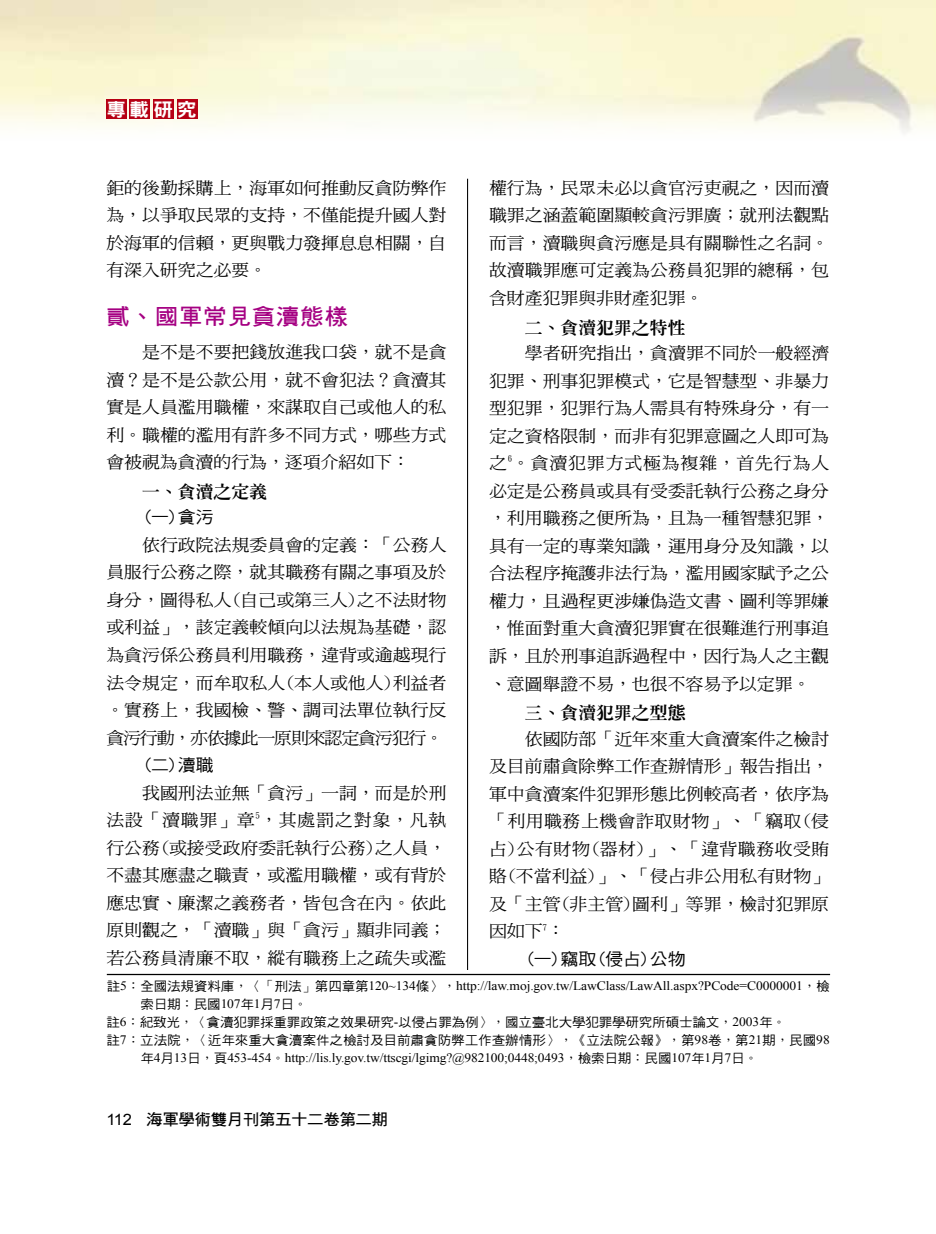
<style>
.page{position:relative;width:936px;height:1234px;background:#fff}
.page>*{position:absolute;margin:0;border:0;box-sizing:border-box;transform-origin:0 0}
.t1{font:22.2px "DF Hei Bd HK BF";letter-spacing:.035em;color:#a50082;scale:1.05 1}
.t2{font:18.6px "DFN Hei XB HK BF";color:#fff;scale:1.05 1}
.t3{font:16.95px/27.5px "DF Ming Md HK BF";color:#000;text-align:justify;scale:1.05 1}
.t4{font:800 16.95px "Inn Ming";color:#000;scale:1.05 1}
.t5{font:16.95px "DF Hei Md HK BF";color:#000;scale:1.05 1}
.t6{font:15.6px "DF Hei Bd HK BF";letter-spacing:-.025em;color:#000;scale:1.05 1}
.t7{font:12.9px "Times New Roman";letter-spacing:-.005em;color:#000;scale:1.05 1}
.t8{font:12.9px/18px "DF Hei Md HK BF";letter-spacing:-.01em;color:#000;scale:1.05 1}
.s1{font-family:"DF Hei Md HK BF"}
.s2{font-family:"DF Kai Shu SB Estd BF"}
.s3{font-family:"Times New Roman"}
.s4{font-family:"Arial"}
</style>
<div class="page">
<img style="left:0;top:0;width:935px;height:133px">
<hr style="left:467px;top:179px;width:1px;height:871px;background:#000">
<div style="left:106px;top:99px;width:20px;height:20px;background:#b60014"></div>
<div style="left:130px;top:99px;width:20px;height:20px;background:#b60014"></div>
<div style="left:153px;top:99px;width:21px;height:20px;background:#b60014"></div>
<div style="left:177px;top:99px;width:20px;height:20px;background:#b60014"></div>
<div style="left:107px;top:970px;width:723px;height:98px;background:#fff"></div>
<hr style="left:107px;top:973px;width:723px;height:1px;background:#000">
<p class="t2" style="left:106px;top:100px;width:88px">專載研究</p>
<p class="t3" style="left:489px;top:174px;width:325px">權行為，民眾未必以貪官污吏視之，因而瀆職罪之涵蓋範圍顯較貪污罪廣；就刑法觀點而言，瀆職與貪污應是具有關聯性之名詞。故瀆職罪應可定義為公務員犯罪的總稱，包含財產犯罪與非財產犯罪。</p>
<p class="t4" style="left:524px;top:319px;width:155px">二、貪瀆犯罪之特性</p>
<p class="t3" style="left:489px;top:339px;width:325px;text-indent:36px">學者研究指出，貪瀆罪不同於一般經濟犯罪、刑事犯罪模式，它是智慧型、非暴力型犯罪，犯罪行為人需具有特殊身分，有一定之資格限制，而非有犯罪意圖之人即可為之<sup>6</sup>。貪瀆犯罪方式極為複雜，首先行為人必定是公務員或具有受委託執行公務之身分，利用職務之便所為，且為一種智慧犯罪，具有一定的專業知識，運用身分及知識，以合法程序掩護非法行為，濫用國家賦予之公權力，且過程更涉嫌偽造文書、圖利等罪嫌，惟面對重大貪瀆犯罪實在很難進行刑事追訴，且於刑事追訴過程中，因行為人之主觀、意圖舉證不易，也很不容易予以定罪。</p>
<p class="t4" style="left:525px;top:704px;width:155px">三、貪瀆犯罪之型態</p>
<p class="t3" style="left:489px;top:724px;width:325px;text-indent:36px">依國防部「近年來重大貪瀆案件之檢討及目前肅貪除弊工作查辦情形」報告指出，軍中貪瀆案件犯罪形態比例較高者，依序為「利用職務上機會詐取財物」、「竊取(侵占)公有財物(器材)」、「違背職務收受賄賂(不當利益)」、「侵占非公用私有財物」及「主管(非主管)圖利」等罪，檢討犯罪原因如下<sup>7</sup>：</p>
<p class="t5" style="left:524px;top:950px;width:155px">(一)竊取(侵占)公物</p>
<p class="t7" style="left:107px;top:976px;width:690px"><span class="s1">註</span>5<span class="s2">：</span><span class="s1">全國法規資料庫</span><span class="s2">，〈「</span><span class="s1">刑法</span><span class="s2">」</span><span class="s1">第四章第</span>120~134<span class="s1">條</span><span class="s2">〉，</span>http://law.moj.gov.tw/LawClass/LawAll.aspx?PCode=C0000001<span class="s2">，</span><span class="s1">檢</span></p>
<p class="t8" style="left:106px;top:994px;width:690px;text-indent:34px">索日期<span class="s2">：</span>民國<span class="s3">107</span>年<span class="s3">1</span>月<span class="s3">7</span>日<span class="s2">。<br></span>註<span class="s3">6</span><span class="s2">：</span>紀致光<span class="s2">，〈</span>貪瀆犯罪採重罪政策之效果研究<span class="s3">-</span>以侵占罪為例<span class="s2">〉，</span>國立臺北大學犯罪學研究所碩士論文<span class="s2">，</span><span class="s3">2003</span>年<span class="s2">。<br></span>註<span class="s3">7</span><span class="s2">：</span>立法院<span class="s2">，〈</span>近年來重大貪瀆案件之檢討及目前肅貪防弊工作查辦情形<span class="s2">〉，《</span>立法院公報<span class="s2">》，</span>第<span class="s3">98</span>卷<span class="s2">，</span>第<span class="s3">21</span>期<span class="s2">，</span>民國<span class="s3">98</span></p>
<p class="t7" style="left:141px;top:1048px;width:589px"><span class="s1">年</span>4<span class="s1">月</span>13<span class="s1">日</span><span class="s2">，</span><span class="s1">頁</span>453-454<span class="s2">。</span>http://lis.ly.gov.tw/ttscgi/lgimg?@982100;0448;0493<span class="s2">，</span><span class="s1">檢索日期</span><span class="s2">：</span><span class="s1">民國</span>107<span class="s1">年</span>1<span class="s1">月</span>7<span class="s1">日</span><span class="s2">。</span></p>
<p class="t3" style="left:106px;top:174px;width:325px">鉅的後勤採購上，海軍如何推動反貪防弊作為，以爭取民眾的支持，不僅能提升國人對於海軍的信賴，更與戰力發揮息息相關，自有深入研究之必要。</p>
<h1 class="t1" style="left:106px;top:305px;width:231px">貳、國軍常見貪瀆態樣</h1>
<p class="t3" style="left:106px;top:338px;width:325px;text-indent:36px">是不是不要把錢放進我口袋，就不是貪瀆？是不是公款公用，就不會犯法？貪瀆其實是人員濫用職權，來謀取自己或他人的私利。職權的濫用有許多不同方式，哪些方式會被視為貪瀆的行為，逐項介紹如下：</p>
<p class="t4" style="left:142px;top:483px;width:121px">一、貪瀆之定義</p>
<p class="t5" style="left:142px;top:508px;width:69px">(一)貪污</p>
<p class="t3" style="left:106px;top:531px;width:325px;text-indent:36px">依行政院法規委員會的定義：「公務人員服行公務之際，就其職務有關之事項及於身分，圖得私人(自己或第三人)之不法財物或利益」，該定義較傾向以法規為基礎，認為貪污係公務員利用職務，違背或逾越現行法令規定，而牟取私人(本人或他人)利益者。實務上，我國檢、警、調司法單位執行反貪污行動，亦依據此一原則來認定貪污犯行。</p>
<p class="t5" style="left:142px;top:756px;width:69px">(二)瀆職</p>
<p class="t3" style="left:106px;top:778px;width:325px;text-indent:36px">我國刑法並無「貪污」一詞，而是於刑法設「瀆職罪」章<sup>5</sup>，其處罰之對象，凡執行公務(或接受政府委託執行公務)之人員，不盡其應盡之職責，或濫用職權，或有背於應忠實、廉潔之義務者，皆包含在內。依此原則觀之，「瀆職」與「貪污」顯非同義；若公務員清廉不取，縱有職務上之疏失或濫</p>
<p class="t6" style="left:106px;top:1111px;width:270px"><span class="s4">112</span> 海軍學術雙月刊第五十二卷第二期</p>
</div>
